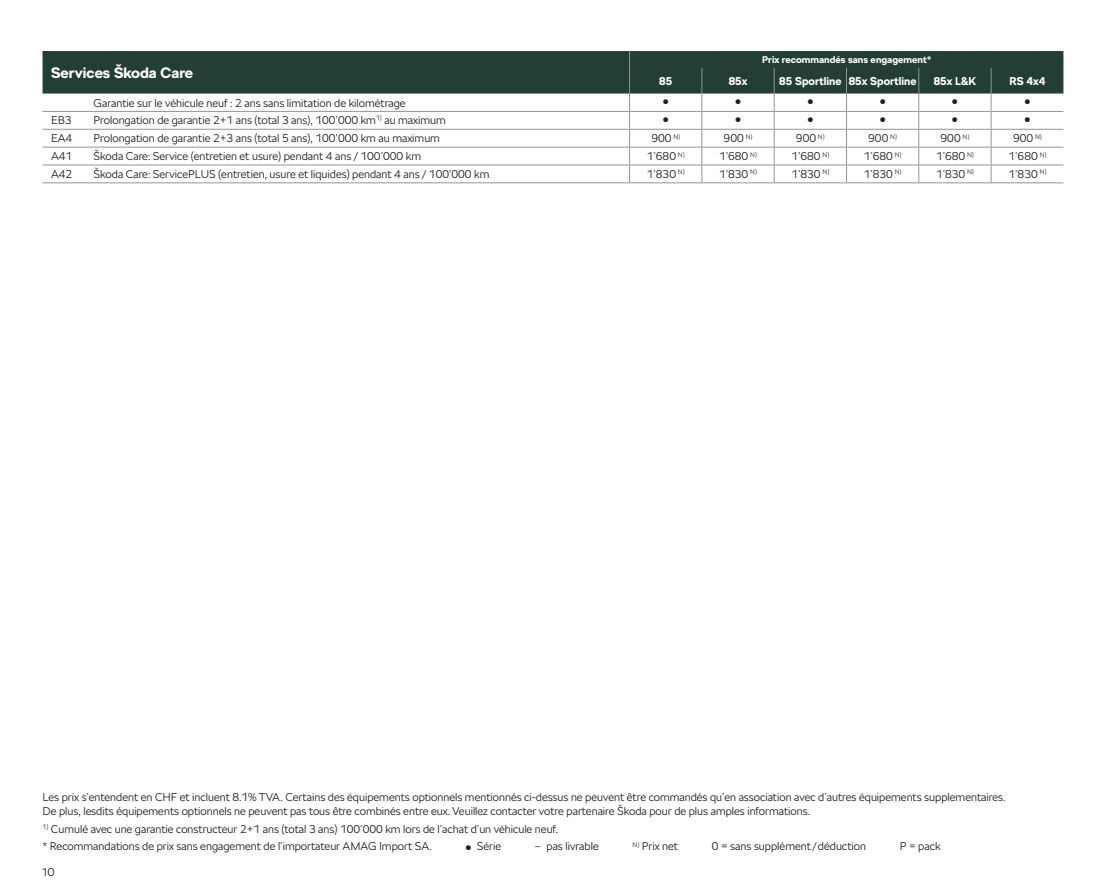
<style>
.page{position:relative;width:1106px;height:893px;background:#fff}
.page>*{position:absolute;margin:0;border:0;box-sizing:border-box;transform-origin:0 0}
.t1{font:700 15px "SKODA Next";color:#fff}
.t2{font:300 11.25px/13.5px "SKODA Next";color:#231f20}
.t3{font:700 11.25px "SKODA Next";color:#fff}
.t4{font:700 9.75px "SKODA Next";color:#fff}
.t5{font:6.75px "Zapf Dingbats ITC";color:#231f20}
</style>
<div class="page">
<div style="left:43px;top:51px;width:1020px;height:43px;background:#233e32"></div>
<hr style="left:847px;top:111px;width:71px;height:1px;background:#939598">
<svg style="left:629px;top:51px;width:1px;height:131px"></svg>
<svg style="left:701px;top:68px;width:1px;height:114px"></svg>
<svg style="left:773px;top:68px;width:1px;height:114px"></svg>
<svg style="left:846px;top:68px;width:1px;height:114px"></svg>
<hr style="left:629px;top:111px;width:73px;height:1px;background:#939598">
<hr style="left:702px;top:111px;width:72px;height:1px;background:#939598">
<hr style="left:774px;top:111px;width:72px;height:1px;background:#939598">
<hr style="left:919px;top:111px;width:71px;height:1px;background:#939598">
<hr style="left:991px;top:111px;width:72px;height:1px;background:#939598">
<hr style="left:43px;top:111px;width:51px;height:1px;background:#939598">
<hr style="left:94px;top:111px;width:535px;height:1px;background:#939598">
<hr style="left:43px;top:129px;width:51px;height:1px;background:#939598">
<hr style="left:94px;top:129px;width:535px;height:1px;background:#939598">
<hr style="left:43px;top:147px;width:51px;height:1px;background:#939598">
<hr style="left:94px;top:147px;width:535px;height:1px;background:#939598">
<hr style="left:629px;top:147px;width:73px;height:1px;background:#939598">
<hr style="left:702px;top:147px;width:72px;height:1px;background:#939598">
<hr style="left:774px;top:147px;width:72px;height:1px;background:#939598">
<hr style="left:846px;top:147px;width:72px;height:1px;background:#939598">
<hr style="left:918px;top:147px;width:73px;height:1px;background:#939598">
<hr style="left:991px;top:147px;width:72px;height:1px;background:#939598">
<hr style="left:43px;top:165px;width:51px;height:1px;background:#939598">
<hr style="left:43px;top:182px;width:51px;height:1px;background:#939598">
<hr style="left:94px;top:165px;width:535px;height:1px;background:#939598">
<hr style="left:94px;top:182px;width:535px;height:1px;background:#939598">
<hr style="left:629px;top:165px;width:73px;height:1px;background:#939598">
<hr style="left:702px;top:165px;width:72px;height:1px;background:#939598">
<hr style="left:774px;top:165px;width:72px;height:1px;background:#939598">
<hr style="left:846px;top:165px;width:72px;height:1px;background:#939598">
<hr style="left:918px;top:165px;width:73px;height:1px;background:#939598">
<hr style="left:629px;top:182px;width:73px;height:1px;background:#939598">
<hr style="left:702px;top:182px;width:72px;height:1px;background:#939598">
<hr style="left:774px;top:182px;width:72px;height:1px;background:#939598">
<hr style="left:846px;top:182px;width:72px;height:1px;background:#939598">
<hr style="left:918px;top:182px;width:73px;height:1px;background:#939598">
<hr style="left:991px;top:165px;width:72px;height:1px;background:#939598">
<hr style="left:991px;top:182px;width:72px;height:1px;background:#939598">
<hr style="left:629px;top:129px;width:73px;height:1px;background:#939598">
<hr style="left:702px;top:129px;width:72px;height:1px;background:#939598">
<hr style="left:774px;top:129px;width:72px;height:1px;background:#939598">
<hr style="left:846px;top:129px;width:72px;height:1px;background:#939598">
<hr style="left:918px;top:129px;width:73px;height:1px;background:#939598">
<hr style="left:991px;top:129px;width:72px;height:1px;background:#939598">
<svg style="left:918px;top:68px;width:1px;height:114px"></svg>
<svg style="left:990px;top:68px;width:1px;height:114px"></svg>
<h1 class="t1" style="left:51px;top:63px;width:144px">Services Škoda Care</h1>
<p class="t4" style="left:762px;top:53px;width:170px">Prix recommandés sans engagement*</p>
<p class="t3" style="left:659px;top:73px;width:15px">85</p>
<p class="t3" style="left:728px;top:73px;width:20px">85x</p>
<p class="t3" style="left:779px;top:73px;width:139px">85 Sportline 85x Sportline</p>
<p class="t3" style="left:933px;top:73px;width:44px">85x L&amp;K</p>
<p class="t3" style="left:1009px;top:73px;width:37px">RS 4x4</p>
<p class="t2" style="left:94px;top:96px;width:314px">Garantie sur le véhicule neuf : 2 ans sans limitation de kilométrage</p>
<p class="t5" style="left:663px;top:99px;width:7px">●</p>
<p class="t5" style="left:735px;top:99px;width:7px">●</p>
<p class="t5" style="left:807px;top:99px;width:7px">●</p>
<p class="t5" style="left:880px;top:99px;width:7px">●</p>
<p class="t5" style="left:952px;top:99px;width:7px">●</p>
<p class="t5" style="left:1024px;top:99px;width:7px">●</p>
<p class="t2" style="left:51px;top:114px;width:22px">EB3</p>
<p class="t2" style="left:94px;top:114px;width:354px">Prolongation de garantie 2+1 ans (total 3 ans), 100’000 km<sup>1)</sup> au maximum</p>
<p class="t5" style="left:663px;top:117px;width:7px">●</p>
<p class="t5" style="left:735px;top:117px;width:7px">●</p>
<p class="t5" style="left:807px;top:117px;width:7px">●</p>
<p class="t5" style="left:880px;top:117px;width:7px">●</p>
<p class="t5" style="left:952px;top:117px;width:7px">●</p>
<p class="t5" style="left:1024px;top:117px;width:7px">●</p>
<p class="t2" style="left:51px;top:131px;width:23px">EA4</p>
<p class="t2" style="left:94px;top:131px;width:348px">Prolongation de garantie 2+3 ans (total 5 ans), 100’000 km au maximum</p>
<p class="t2" style="left:651px;top:132px;width:30px">900 <sup>N)</sup></p>
<p class="t2" style="left:723px;top:132px;width:30px">900 <sup>N)</sup></p>
<p class="t2" style="left:796px;top:132px;width:30px">900 <sup>N)</sup></p>
<p class="t2" style="left:868px;top:132px;width:30px">900 <sup>N)</sup></p>
<p class="t2" style="left:940px;top:132px;width:30px">900 <sup>N)</sup></p>
<p class="t2" style="left:1013px;top:132px;width:30px">900 <sup>N)</sup></p>
<p class="t2" style="left:51px;top:149px;width:23px">A41</p>
<p class="t2" style="left:94px;top:149px;width:329px">Škoda Care: Service (entretien et usure) pendant 4 ans / 100’000 km</p>
<p class="t2" style="left:646px;top:150px;width:39px">1’680 <sup>N)</sup></p>
<p class="t2" style="left:719px;top:150px;width:39px">1’680 <sup>N)</sup></p>
<p class="t2" style="left:791px;top:150px;width:39px">1’680 <sup>N)</sup></p>
<p class="t2" style="left:863px;top:150px;width:39px">1’680 <sup>N)</sup></p>
<p class="t2" style="left:936px;top:150px;width:39px">1’680 <sup>N)</sup></p>
<p class="t2" style="left:1008px;top:150px;width:39px">1’680 <sup>N)</sup></p>
<p class="t2" style="left:51px;top:167px;width:23px">A42</p>
<p class="t2" style="left:94px;top:167px;width:397px">Škoda Care: ServicePLUS (entretien, usure et liquides) pendant 4 ans / 100’000 km</p>
<p class="t2" style="left:646px;top:168px;width:39px">1’830 <sup>N)</sup></p>
<p class="t2" style="left:719px;top:168px;width:39px">1’830 <sup>N)</sup></p>
<p class="t2" style="left:791px;top:168px;width:39px">1’830 <sup>N)</sup></p>
<p class="t2" style="left:863px;top:168px;width:39px">1’830 <sup>N)</sup></p>
<p class="t2" style="left:936px;top:168px;width:39px">1’830 <sup>N)</sup></p>
<p class="t2" style="left:1008px;top:168px;width:39px">1’830 <sup>N)</sup></p>
<p class="t2" style="left:43px;top:791px;width:964px">Les prix s’entendent en CHF et incluent 8.1% TVA. Certains des équipements optionnels mentionnés ci-dessus ne peuvent être commandés qu’en association avec d’autres équipements supplementaires.<br>De plus, lesdits équipements optionnels ne peuvent pas tous être combinés entre eux. Veuillez contacter votre partenaire Škoda pour de plus amples informations.</p>
<p class="t2" style="left:43px;top:820px;width:517px;line-height:17.7px"><sup>1)</sup> Cumulé avec une garantie constructeur 2+1 ans (total 3 ans) 100’000 km lors de l’achat d’un véhicule neuf. * Recommandations de prix sans engagement de l’importateur AMAG Import SA.</p>
<p class="t2" style="left:466px;top:840px;width:37px">● Série</p>
<p class="t2" style="left:535px;top:840px;width:65px">– pas livrable</p>
<p class="t2" style="left:632px;top:840px;width:47px"><sup>N)</sup> Prix net</p>
<p class="t2" style="left:711px;top:840px;width:156px">0 = sans supplément/déduction</p>
<p class="t2" style="left:899px;top:840px;width:42px">P = pack</p>
<p class="t2" style="left:43px;top:865px;width:14px">10</p>
</div>
